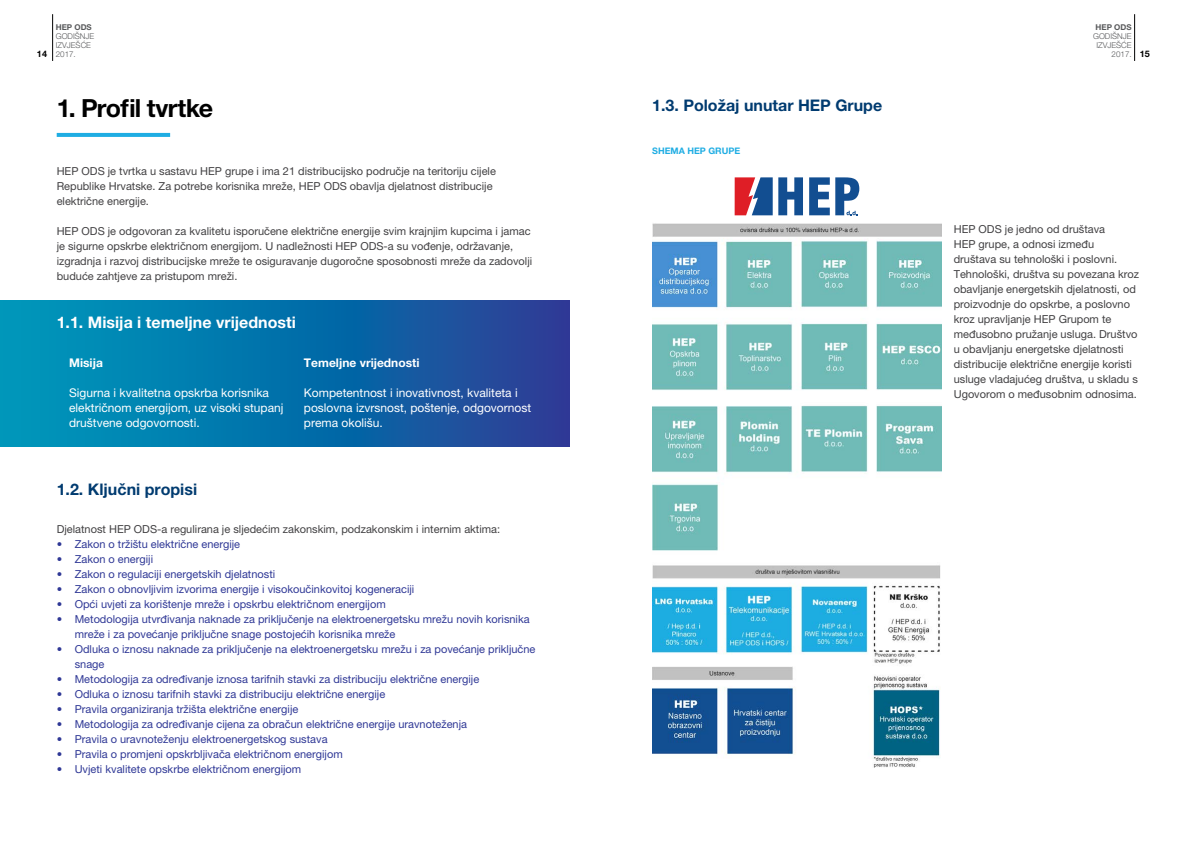
<style>
.page{position:relative;width:1191px;height:842px;background:#fff}
.page>*{position:absolute;margin:0;border:0;box-sizing:border-box;transform-origin:0 0}
.t1{font:700 25px "Helvetica Neue LT Pro";letter-spacing:-.025em;color:#000}
.t2{font:700 16px "Helvetica Neue LT Pro";color:#003b70}
.t3{font:700 16px "Helvetica Neue LT Pro";color:#fff}
.t4{font:12px/15px "Helvetica Neue LT Pro";color:#fff}
.t5{font:700 12px "Helvetica Neue LT Pro";color:#fff}
.t6{font:11px/15px "Helvetica Neue LT Pro";color:#414042}
.t7{font:11px/15px "Helvetica Neue LT Pro";color:#2f3896}
.t8{font:700 9px "Helvetica Neue LT Pro";color:#1fade3}
.t9{font:300 8px "Helvetica Neue LT Pro";color:#58595b}
.t10{font:700 8px "Helvetica Neue LT Pro";color:#58595b}
.s1{font-weight:700;font-size:9px;color:#000}
</style>
<div class="page">
<hr style="left:52px;top:14px;width:1px;height:47px;background:#000">
<hr style="left:1134px;top:14px;width:1px;height:47px;background:#000">
<svg style="left:0;top:300px;width:570px;height:146px;background:#0a6ea9"></svg>
<svg style="left:57px;top:133px;width:113px;height:4px"></svg>
<img style="left:652px;top:215px;width:289px;height:553px">
<svg style="left:734px;top:177px;width:38px;height:38px"></svg>
<svg style="left:778px;top:177px;width:81px;height:38px"></svg>
<p class="t10" style="left:56px;top:23px;width:38px">HEP ODS</p>
<p class="t9" style="left:56px;top:32px;width:40px">GODIŠNJE</p>
<p class="t9" style="left:56px;top:41px;width:37px">IZVJEŠĆE</p>
<p class="t9" style="left:37px;top:50px;width:40px"><span class="s1">14</span> 2017.</p>
<h1 class="t1" style="left:57px;top:93px;width:158px">1. Profil tvrtke</h1>
<p class="t6" style="left:57px;top:164px;width:441px">HEP ODS je tvrtka u sastavu HEP grupe i ima 21 distribucijsko područje na teritoriju cijele<br>Republike Hrvatske. Za potrebe korisnika mreže, HEP ODS obavlja djelatnost distribucije električne energije.</p>
<p class="t6" style="left:57px;top:224px;width:477px">HEP ODS je odgovoran za kvalitetu isporučene električne energije svim krajnjim kupcima i jamac je sigurne opskrbe električnom energijom. U nadležnosti HEP ODS-a su vođenje, održavanje, izgradnja i razvoj distribucijske mreže te osiguravanje dugoročne sposobnosti mreže da zadovolji buduće zahtjeve za pristupom mreži.</p>
<h2 class="t3" style="left:57px;top:312px;width:241px">1.1. Misija i temeljne vrijednosti</h2>
<p class="t5" style="left:69px;top:355px;width:35px">Misija</p>
<p class="t4" style="left:69px;top:385px;width:216px">Sigurna i kvalitetna opskrba korisnika električnom energijom, uz visoki stupanj društvene odgovornosti.</p>
<p class="t5" style="left:304px;top:355px;width:117px">Temeljne vrijednosti</p>
<p class="t4" style="left:304px;top:385px;width:229px">Kompetentnost i inovativnost, kvaliteta i poslovna izvrsnost, poštenje, odgovornost prema okolišu.</p>
<h2 class="t2" style="left:57px;top:479px;width:142px">1.2. Ključni propisi</h2>
<p class="t6" style="left:57px;top:522px;width:445px">Djelatnost HEP ODS-a regulirana je sljedećim zakonskim, podzakonskim i internim aktima:</p>
<p class="t7" style="left:57px;top:537px;width:185px">• Zakon o tržištu električne energije</p>
<p class="t7" style="left:57px;top:552px;width:98px">• Zakon o energiji</p>
<p class="t7" style="left:57px;top:567px;width:220px">• Zakon o regulaciji energetskih djelatnosti</p>
<p class="t7" style="left:57px;top:582px;width:359px">• Zakon o obnovljivim izvorima energije i visokoučinkovitoj kogeneraciji</p>
<p class="t7" style="left:57px;top:597px;width:330px">• Opći uvjeti za korištenje mreže i opskrbu električnom energijom</p>
<p class="t7" style="left:75px;top:612px;width:456px;text-indent:-18px">• Metodologija utvrđivanja naknade za priključenje na elektroenergetsku mrežu novih korisnika mreže i za povećanje priključne snage postojećih korisnika mreže</p>
<p class="t7" style="left:75px;top:642px;width:462px;text-indent:-18px">• Odluka o iznosu naknade za priključenje na elektroenergetsku mrežu i za povećanje priključne snage</p>
<p class="t7" style="left:57px;top:672px;width:424px">• Metodologija za određivanje iznosa tarifnih stavki za distribuciju električne energije</p>
<p class="t7" style="left:57px;top:687px;width:330px">• Odluka o iznosu tarifnih stavki za distribuciju električne energije</p>
<p class="t7" style="left:57px;top:702px;width:243px">• Pravila organiziranja tržišta električne energije</p>
<p class="t7" style="left:57px;top:717px;width:412px">• Metodologija za određivanje cijena za obračun električne energije uravnoteženja</p>
<p class="t7" style="left:57px;top:732px;width:272px">• Pravila o uravnoteženju elektroenergetskog sustava</p>
<p class="t7" style="left:57px;top:747px;width:287px">• Pravila o promjeni opskrbljivača električnom energijom</p>
<p class="t7" style="left:57px;top:762px;width:246px">• Uvjeti kvalitete opskrbe električnom energijom</p>
<h2 class="t2" style="left:652px;top:95px;width:231px">1.3. Položaj unutar HEP Grupe</h2>
<p class="t8" style="left:652px;top:145px;width:90px">SHEMA HEP GRUPE</p>
<p class="t10" style="left:1095px;top:22px;width:38px">HEP ODS</p>
<p class="t9" style="left:1093px;top:31px;width:40px">GODIŠNJE</p>
<p class="t9" style="left:1096px;top:40px;width:37px">IZVJEŠĆE</p>
<p class="t9" style="left:1111px;top:49px;width:40px">2017. <span class="s1">15</span></p>
<p class="t6" style="left:953px;top:221px;width:187px">HEP ODS je jedno od društava<br>HEP grupe, a odnosi između društava su tehnološki i poslovni.<br>Tehnološki, društva su povezana kroz obavljanje energetskih djelatnosti, od proizvodnje do opskrbe, a poslovno kroz upravljanje HEP Grupom te međusobno pružanje usluga. Društvo u obavljanju energetske djelatnosti distribucije električne energije koristi usluge vladajućeg društva, u skladu s Ugovorom o međusobnim odnosima.</p>
</div>
